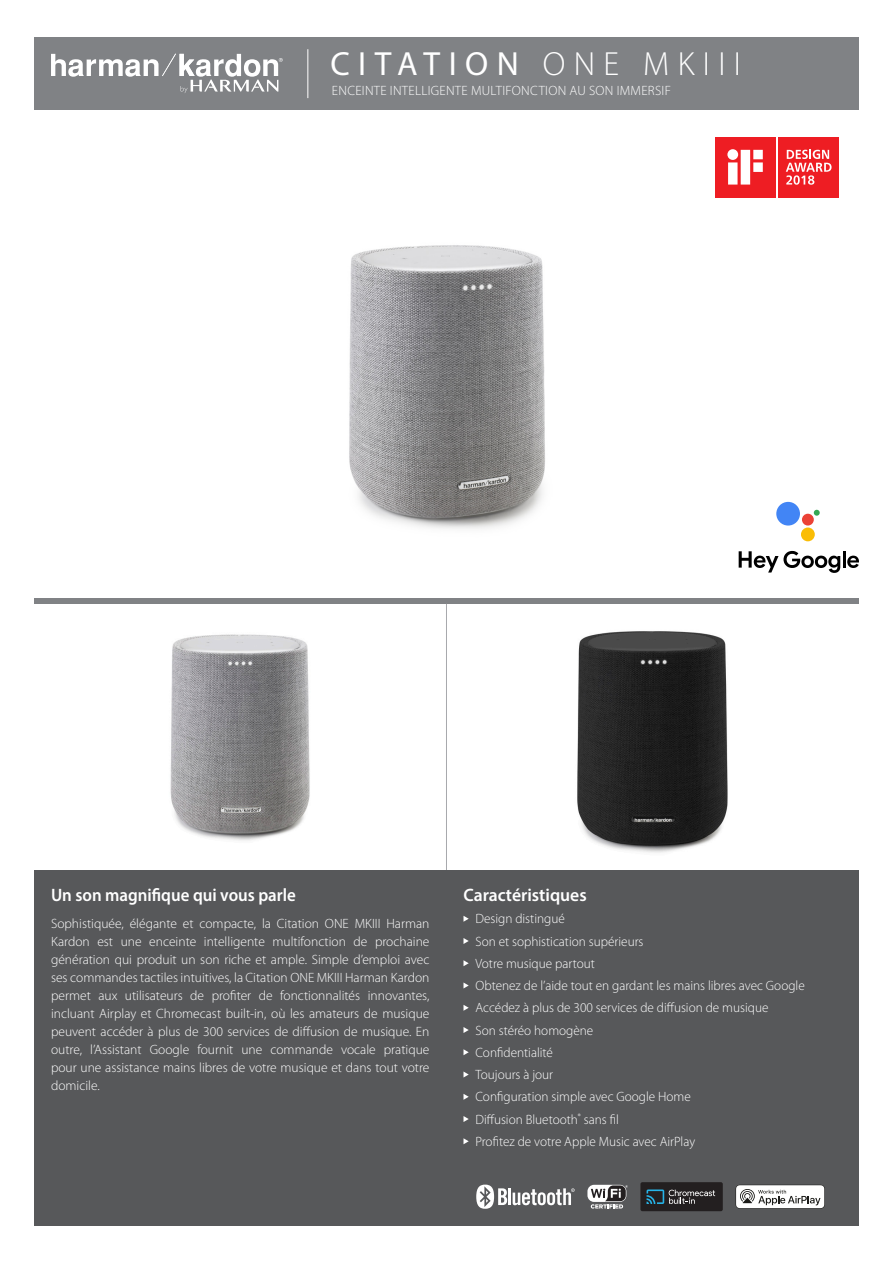
<style>
.page{position:relative;width:893px;height:1263px;background:#fff}
.page>*{position:absolute;margin:0;border:0;box-sizing:border-box;transform-origin:0 0}
.t1{font:33.6px "Myriad Pro";letter-spacing:.25em;color:#fff}
.t2{font:600 18px "Myriad Pro";color:#fff;scale:.94 1}
.t3{font:600 18px "Myriad Pro";color:#fff}
.t4{font:300 13.5px/18px "Myriad Pro";color:#fff;text-align:justify}
.t5{font:300 13.5px "Myriad Pro";letter-spacing:.02em;color:#fff}
.s1{font-weight:300}
</style>
<div class="page">
<img style="left:577px;top:631px;width:151px;height:222px">
<img style="left:170px;top:634px;width:140px;height:207px">
<div style="left:34px;top:598px;width:825px;height:6px;background:#808285"></div>
<hr style="left:446px;top:604px;width:1px;height:277px;background:#a8a9ad">
<div style="left:34px;top:37px;width:825px;height:72px;background:#808285"></div>
<hr style="left:307px;top:49px;width:1px;height:49px;background:#fff">
<svg style="left:51px;top:54px;width:232px;height:39px"></svg>
<div style="left:34px;top:870px;width:825px;height:356px;background:#57585a"></div>
<svg style="left:463px;top:916px;width:6px;height:6px"></svg>
<svg style="left:463px;top:938px;width:6px;height:6px"></svg>
<svg style="left:463px;top:960px;width:6px;height:6px"></svg>
<svg style="left:463px;top:982px;width:6px;height:6px"></svg>
<svg style="left:463px;top:1005px;width:6px;height:6px"></svg>
<svg style="left:463px;top:1027px;width:6px;height:6px"></svg>
<svg style="left:463px;top:1049px;width:6px;height:6px"></svg>
<svg style="left:463px;top:1071px;width:6px;height:6px"></svg>
<svg style="left:463px;top:1094px;width:6px;height:6px"></svg>
<svg style="left:463px;top:1116px;width:6px;height:6px"></svg>
<svg style="left:463px;top:1138px;width:6px;height:6px"></svg>
<svg style="left:712px;top:134px;width:130px;height:66px"></svg>
<div style="left:715px;top:137px;width:60px;height:60px;background:#ee1d23"></div>
<svg style="left:727px;top:149px;width:36px;height:36px"></svg>
<div style="left:779px;top:137px;width:60px;height:60px;background:#ee1d23"></div>
<svg style="left:786px;top:150px;width:45px;height:35px"></svg>
<img style="left:349px;top:245px;width:196px;height:284px">
<svg style="left:476px;top:1184px;width:31px;height:25px"></svg>
<hr style="left:508px;top:1188px;width:3px;height:17px;background:#fff">
<svg style="left:513px;top:1188px;width:62px;height:17px"></svg>
<svg style="left:587px;top:1185px;width:39px;height:17px"></svg>
<svg style="left:591px;top:1185px;width:37px;height:23px"></svg>
<div style="left:640px;top:1182px;width:83px;height:29px;background:#231f20;border-radius:2px"></div>
<svg style="left:646px;top:1189px;width:69px;height:15px"></svg>
<svg style="left:735px;top:1185px;width:90px;height:24px;background:#cfcfcf"></svg>
<svg style="left:814px;top:510px;width:6px;height:6px"></svg>
<div style="left:802px;top:514px;width:12px;height:11px;background:#eb4236;border-radius:50%"></div>
<div style="left:801px;top:527px;width:14px;height:14px;background:#fabd05;border-radius:50%"></div>
<div style="left:776px;top:502px;width:24px;height:23px;background:#4285f5;border-radius:50%"></div>
<svg style="left:739px;top:551px;width:101px;height:22px"></svg>
<hr style="left:843px;top:551px;width:3px;height:17px;background:#000">
<svg style="left:847px;top:556px;width:12px;height:12px"></svg>
<p class="t1" style="left:330px;top:45px;width:412px">CITATION <span class="s1">ONE MKIII</span></p>
<p class="t5" style="left:332px;top:83px;width:340px">ENCEINTE INTELLIGENTE MULTIFONCTION AU SON IMMERSIF</p>
<p class="t2" style="left:51px;top:883px;width:262px">Un son magnifique qui vous parle</p>
<p class="t4" style="left:51px;top:914px;width:380px">Sophistiquée, élégante et compacte, la Citation ONE MKIII Harman Kardon est une enceinte intelligente multifonction de prochaine génération qui produit un son riche et ample. Simple d’emploi avec ses commandes tactiles intuitives, la Citation ONE MKIII Harman Kardon permet aux utilisateurs de profiter de fonctionnalités innovantes, incluant Airplay et Chromecast built-in, où les amateurs de musique peuvent accéder à plus de 300 services de diffusion de musique. En outre, l’Assistant Google fournit une commande vocale pratique pour une assistance mains libres de votre musique et dans tout votre domicile.</p>
<p class="t3" style="left:463px;top:883px;width:125px">Caractéristiques</p>
<p class="t4" style="left:475px;top:910px;width:91px">Design distingué</p>
<p class="t4" style="left:475px;top:932px;width:170px">Son et sophistication supérieurs</p>
<p class="t4" style="left:475px;top:954px;width:121px">Votre musique partout</p>
<p class="t4" style="left:475px;top:977px;width:331px">Obtenez de l’aide tout en gardant les mains libres avec Google</p>
<p class="t4" style="left:475px;top:999px;width:294px">Accédez à plus de 300 services de diffusion de musique</p>
<p class="t4" style="left:475px;top:1021px;width:119px">Son stéréo homogène</p>
<p class="t4" style="left:475px;top:1043px;width:79px">Confidentialité</p>
<p class="t4" style="left:475px;top:1066px;width:79px">Toujours à jour</p>
<p class="t4" style="left:475px;top:1088px;width:217px">Configuration simple avec Google Home</p>
<p class="t4" style="left:475px;top:1110px;width:145px">Diffusion Bluetooth<sup>®</sup> sans fil</p>
<p class="t4" style="left:475px;top:1132px;width:221px">Profitez de votre Apple Music avec AirPlay</p>
</div>
